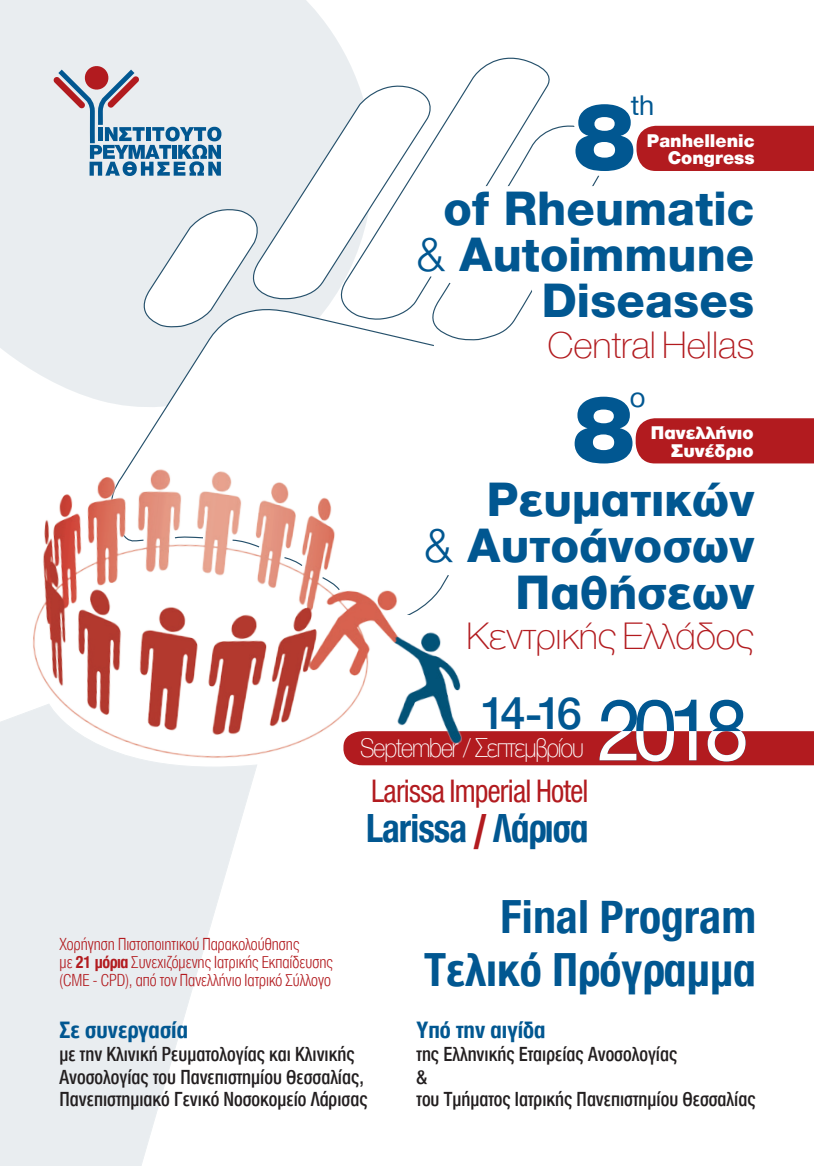
<style>
.page{position:relative;width:814px;height:1166px;background:#fff}
.page>*{position:absolute;margin:0;border:0;box-sizing:border-box;transform-origin:0 0}
.t1{font:900 100.45px "Helvetica Neue Greek";color:#015791}
.t2{font:91px "Helvetica Neue Greek";color:#015791;scale:.93 1}
.t3{font:800 49.7px/46.2px "Helvetica Neue Greek";color:#015791;text-align:right}
.t4{font:700 condensed 49px "Helvetica Neue Greek";color:#015791}
.t5{font:500 48.3px "Helvetica Neue Greek";color:#015791}
.t6{font:700 condensed 41.65px "Helvetica Neue Greek";letter-spacing:-.025em;color:#015791;scale:.95 1}
.t7{font:200 39.38px "Helvetica Neue Greek";color:#b21b1f}
.t8{font:condensed 33.25px "Helvetica Neue Greek";letter-spacing:-.025em;color:#b21b1f;scale:.95 1}
.t9{font:29.22px "Helvetica Neue Greek";color:#015791}
.t10{font:200 28.18px "Helvetica Neue Greek";letter-spacing:-.04em;color:#fff;scale:.87 1}
.t11{font:700 condensed 24.32px "Helvetica Neue Greek";color:#015791}
.t12{font:500 condensed 21px/22.8px "Helvetica Neue Greek";color:#231f20;scale:.95 1}
.t13{font:900 18.9px/17.2px "Helvetica Neue Greek";color:#fff;text-align:right}
.t14{font:300 condensed 18.03px/18px "Helvetica Neue Greek";color:#b21b1f;scale:.95 1}
.s1{font-weight:300}
.s2{font-weight:700}
.s3{color:#b21b1f}
</style>
<div class="page">
<div style="left:0;top:0;width:343px;height:403px;background:#e9edf0"></div>
<svg style="left:330px;top:51px;width:220px;height:256px"></svg>
<svg style="left:437px;top:120px;width:162px;height:66px"></svg>
<svg style="left:134px;top:204px;width:132px;height:103px"></svg>
<svg style="left:243px;top:79px;width:194px;height:221px"></svg>
<svg style="left:110px;top:307px;width:290px;height:139px"></svg>
<img style="left:33px;top:446px;width:456px;height:320px">
<svg style="left:0;top:703px;width:258px;height:463px"></svg>
<svg style="left:54px;top:66px;width:167px;height:110px;background:#b3c1d0"></svg>
<svg style="left:343px;top:731px;width:471px;height:34px;background:#b9363a"></svg>
<div style="left:636px;top:126px;width:178px;height:45px;background:#b21b1f"></div>
<div style="left:635px;top:418px;width:179px;height:45px;background:#b21b1f"></div>
<svg style="left:569px;top:123px;width:30px;height:54px"></svg>
<svg style="left:400px;top:186px;width:193px;height:160px"></svg>
<p class="t9" style="left:630px;top:90px;width:25px">th</p>
<p class="t1" style="left:573px;top:82px;width:64px">8</p>
<p class="t13" style="left:647px;top:132px;width:109px">Panhellenic<br>Congress</p>
<p class="t3" style="left:416px;top:185px;width:339px">of Rheumatic <span class="s1">&amp;</span> Autoimmune<br>Diseases</p>
<p class="t7" style="left:547px;top:324px;width:208px">Central Hellas</p>
<p class="t9" style="left:630px;top:382px;width:17px">o</p>
<p class="t1" style="left:572px;top:375px;width:64px">8</p>
<p class="t13" style="left:651px;top:424px;width:104px">Πανελλήνιο</p>
<p class="t13" style="left:671px;top:442px;width:84px">Συνέδριο</p>
<p class="t3" style="left:486px;top:477px;width:269px">Ρευματικών</p>
<p class="t3" style="left:424px;top:523px;width:331px"><span class="s1">&amp;</span> Αυτοάνοσων</p>
<p class="t3" style="left:515px;top:569px;width:240px">Παθήσεων</p>
<p class="t7" style="left:466px;top:615px;width:289px">Κεντρικής Ελλάδος</p>
<p class="t14" style="left:60px;top:935px;width:289px">Χορήγηση Πιστοποιητικού Παρακολούθησης<br>με <span class="s2">21 μόρια</span> Συνεχιζόμενης Ιατρικής Εκπαίδευσης (CME - CPD), από τον Πανελλήνιο Ιατρικό Σύλλογο</p>
<p class="t5" style="left:479px;top:687px;width:104px">14-16</p>
<p class="t10" style="left:360px;top:732px;width:259px">September / Σεπτεμβρίου</p>
<p class="t8" style="left:371px;top:774px;width:230px">Larissa Imperial Hotel</p>
<p class="t6" style="left:366px;top:806px;width:236px">Larissa <span class="s3">/</span> Λάρισα</p>
<p class="t2" style="left:597px;top:682px;width:164px">2018</p>
<p class="t4" style="left:500px;top:891px;width:257px">Final Program</p>
<p class="t4" style="left:424px;top:943px;width:333px">Τελικό Πρόγραμμα</p>
<p class="t11" style="left:60px;top:1017px;width:130px">Σε συνεργασία</p>
<p class="t12" style="left:60px;top:1043px;width:326px">με την Κλινική Ρευματολογίας και Κλινικής<br>Ανοσολογίας του Πανεπιστημίου Θεσσαλίας,<br>Πανεπιστημιακό Γενικό Νοσοκομείο Λάρισας</p>
<p class="t11" style="left:416px;top:1017px;width:131px">Yπό την αιγίδα</p>
<p class="t12" style="left:416px;top:1043px;width:276px">της Ελληνικής Εταιρείας Ανοσολογίας &amp;</p>
<p class="t12" style="left:416px;top:1088px;width:358px">του Τμήματος Ιατρικής Πανεπιστημίου Θεσσαλίας</p>
</div>
